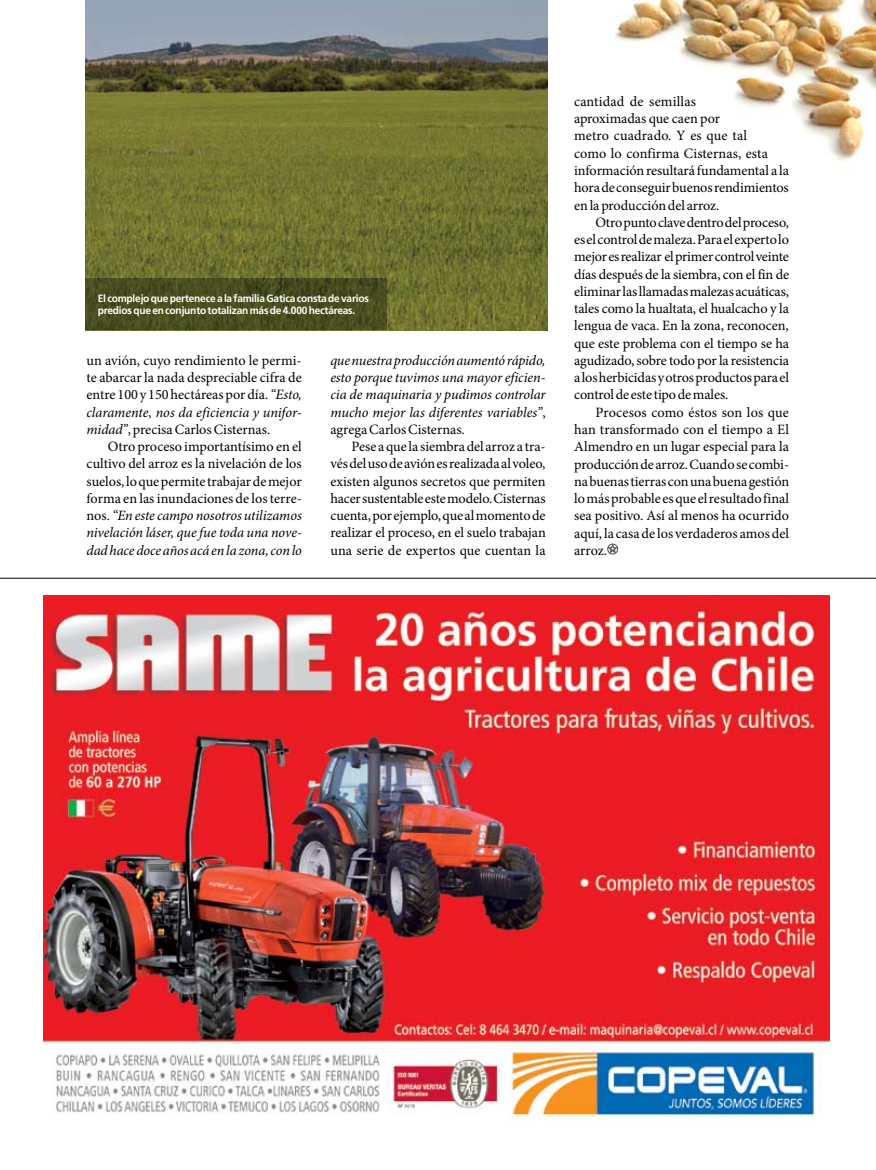
<style>
.page{position:relative;width:876px;height:1170px;background:#fff}
.page>*{position:absolute;margin:0;border:0;box-sizing:border-box;transform-origin:0 0}
.t1{font:14.25px/17.2px "Minion Pro";letter-spacing:-.005em;color:#000;text-align:justify}
.t2{font:italic 14.25px/17.2px "Minion Pro";color:#000;text-align:justify}
.t3{font:700 10.5px/12px "Frutiger";letter-spacing:-.02em;color:#fff}
.s1{font-style:italic}
.s2{font-style:normal}
</style>
<div class="page">
<img style="left:615px;top:0;width:261px;height:161px">
<svg style="left:607px;top:543px;width:11px;height:11px"></svg>
<svg style="left:608px;top:544px;width:10px;height:9px"></svg>
<img style="left:43px;top:595px;width:786px;height:522px">
<hr style="left:0;top:578px;width:876px;height:1px;background:#000">
<img style="left:85px;top:0;width:462px;height:330px">
<svg style="left:85px;top:278px;width:302px;height:52px;background:#494c1f"></svg>
<p class="t3" style="left:98px;top:292px;width:273px">El complejo que pertenece a la familia Gatica consta de varios predios que en conjunto totalizan más de 4.000 hectáreas.</p>
<p class="t1" style="left:87px;top:351px;width:217px">un avión, cuyo rendimiento le permi&shy;te abarcar la nada despreciable cifra de entre 100 y 150 hectáreas por día. <span class="s1">“Esto, claramente, nos da eficiencia y unifor&shy;midad”</span>, precisa Carlos Cisternas.</p>
<p class="t1" style="left:87px;top:438px;width:217px;text-indent:21px">Otro proceso importantísimo en el cultivo del arroz es la nivelación de los suelos, lo que permite trabajar de mejor forma en las inundaciones de los terre&shy;nos. <span class="s1">“En este campo nosotros utilizamos nivelación láser, que fue toda una nove&shy;dad hace doce años acá en la zona, con lo</span></p>
<p class="t2" style="left:330px;top:351px;width:217px">que nuestra producción aumentó rápido, esto porque tuvimos una mayor eficien&shy;cia de maquinaria y pudimos controlar mucho mejor las diferentes variables”<span class="s2">, agrega Carlos Cisternas.</span></p>
<p class="t1" style="left:330px;top:438px;width:217px;text-indent:21px">Pese a que la siembra del arroz a tra&shy;vés del uso de avión es realizada al voleo, existen algunos secretos que permiten hacer sustentable este modelo. Cisternas cuenta, por ejemplo, que al momento de realizar el proceso, en el suelo trabajan una serie de expertos que cuentan la</p>
<p class="t1" style="left:574px;top:93px;width:216px;text-align:left">cantidad de semillas<br>aproximadas que caen por<br>metro cuadrado. Y es que tal<br>como lo confirma Cisternas, esta información resultará fundamental a la hora de conseguir buenos rendimientos en la producción del arroz.</p>
<p class="t1" style="left:574px;top:214px;width:216px;text-indent:21px">Otro punto clave dentro del proceso, es el control de maleza. Para el experto lo mejor es realizar el primer control veinte días después de la siembra, con el fin de eliminar las llamadas malezas acuáticas, tales como la hualtata, el hualcacho y la lengua de vaca. En la zona, reconocen, que este problema con el tiempo se ha agudizado, sobre todo por la resistencia a los herbicidas y otros productos para el control de este tipo de males.</p>
<p class="t1" style="left:574px;top:403px;width:217px;text-indent:21px">Procesos como éstos son los que han transformado con el tiempo a El Almendro en un lugar especial para la producción de arroz. Cuando se combi&shy;na buenas tierras con una buena gestión lo más probable es que el resultado final sea positivo. Así al menos ha ocurrido aquí, la casa de los verdaderos amos del arroz.</p>
</div>
